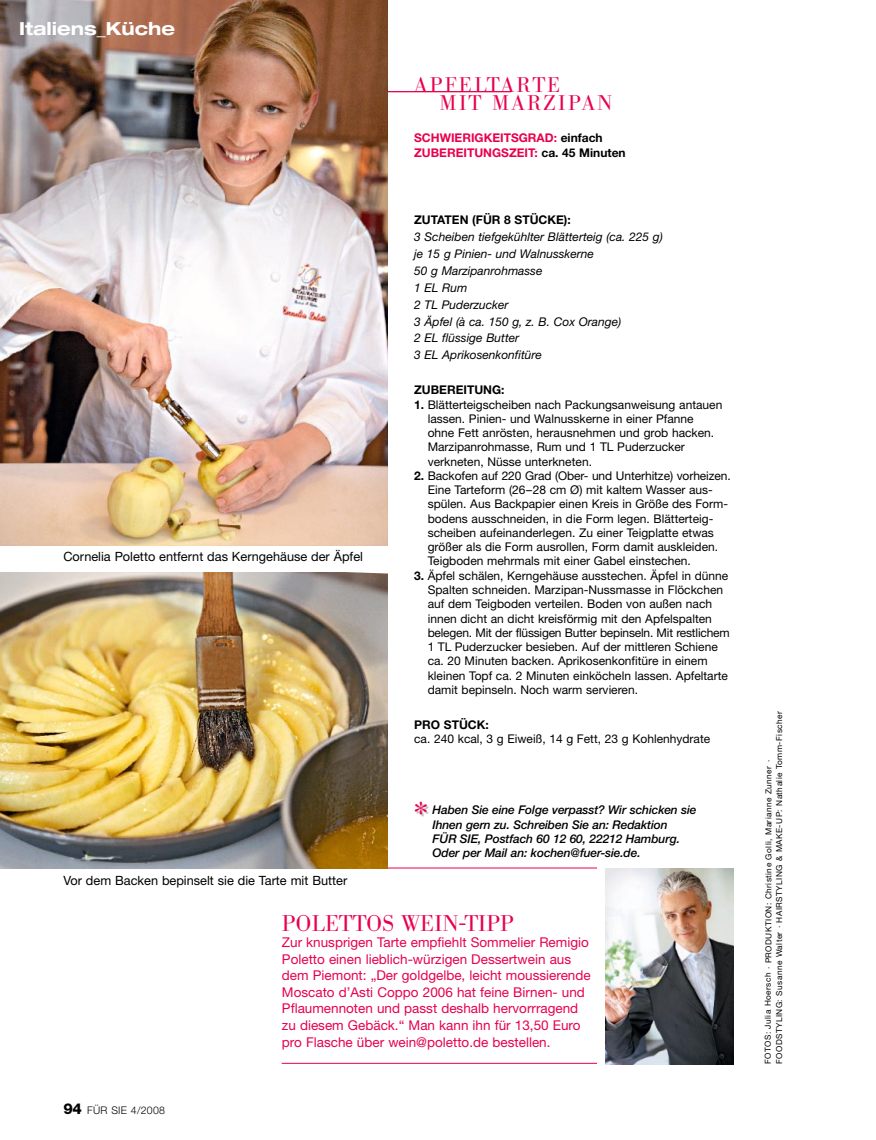
<style>
.page{position:relative;width:876px;height:1140px;background:#fff}
.page>*{position:absolute;margin:0;border:0;box-sizing:border-box;transform-origin:0 0}
.t1{font:300 31.05px "B Bodoni";color:#e8004c}
.t2{font:300 22.5px "B Bodoni";color:#e8004c}
.t3{font:300 21px/18px "B Bodoni";letter-spacing:.105em;color:#e8004c}
.t4{font:700 expanded 18px "Helvetica Neue LT";color:#fff}
.t5{font:13.5px/16.5px "Helvetica Neue LT";color:#e8004c}
.t6{font:12.75px "Helvetica Neue LT";color:#000}
.t7{font:12px/14.2px "Helvetica Neue LT";color:#000}
.t8{font:italic 12px/17px "Helvetica Neue LT";color:#000}
.t9{font:italic 500 12px/14.2px "Helvetica Neue LT";letter-spacing:-.01em;color:#000}
.t10{font:700 12px/14.2px "Helvetica Neue LT";color:#e8004c}
.t11{font:700 12px "Helvetica Neue LT";color:#000}
.t12{font:300 10.5px "Helvetica Neue LT";letter-spacing:.03em;color:#000}
.t13{font:8.25px/10.5px "Helvetica Neue LT";letter-spacing:.055em;color:#000}
.s1{color:#000}
.s2{font-weight:700}
.s3{font-weight:800;font-size:15px}
</style>
<div class="page">
<img style="left:0;top:0;width:734px;height:1065px">
<h3 class="t4" style="left:19px;top:17px;width:157px">Italiens_Küche</h3>
<p class="t6" style="left:63px;top:548px;width:301px">Cornelia Poletto entfernt das Kerngehäuse der Äpfel</p>
<p class="t6" style="left:63px;top:872px;width:285px">Vor dem Backen bepinselt sie die Tarte mit Butter</p>
<h3 class="t3" style="left:440px;top:77px;width:174px;text-indent:-25px">APFELTARTE<br>MIT MARZIPAN</h3>
<p class="t10" style="left:414px;top:131px;width:213px">SCHWIERIGKEITSGRAD: <span class="s1">einfach<br></span>ZUBEREITUNGSZEIT: <span class="s1">ca. 45 Minuten</span></p>
<p class="t11" style="left:414px;top:212px;width:158px">ZUTATEN (FÜR 8 STÜCKE):</p>
<p class="t8" style="left:414px;top:228px;width:250px">3 Scheiben tiefgekühlter Blätterteig (ca. 225 g) je 15 g Pinien- und Walnusskerne<br>50 g Marzipanrohmasse<br>1 EL Rum<br>2 TL Puderzucker<br>3 Äpfel (à ca. 150 g, z. B. Cox Orange)<br>2 EL flüssige Butter<br>3 EL Aprikosenkonfitüre</p>
<p class="t11" style="left:414px;top:383px;width:92px">ZUBEREITUNG:</p>
<p class="t7" style="left:428px;top:397px;width:296px;text-indent:-14px"><span class="s2">1.</span> Blätterteigscheiben nach Packungsanweisung antauen lassen. Pinien- und Walnusskerne in einer Pfanne ohne Fett anrösten, herausnehmen und grob hacken.<br>Marzipanrohmasse, Rum und 1 TL Puderzucker verkneten, Nüsse unterkneten.</p>
<p class="t7" style="left:428px;top:468px;width:305px;text-indent:-14px"><span class="s2">2.</span> Backofen auf 220 Grad (Ober- und Unterhitze) vorheizen.<br>Eine Tarteform (26–28 cm Ø) mit kaltem Wasser aus&shy;spülen. Aus Backpapier einen Kreis in Größe des Form&shy;bodens ausschneiden, in die Form legen. Blätterteig&shy;scheiben aufeinanderlegen. Zu einer Teigplatte etwas größer als die Form ausrollen, Form damit auskleiden.<br>Teigboden mehrmals mit einer Gabel einstechen.</p>
<p class="t7" style="left:428px;top:568px;width:303px;text-indent:-14px"><span class="s2">3.</span> Äpfel schälen, Kerngehäuse ausstechen. Äpfel in dünne Spalten schneiden. Marzipan-Nussmasse in Flöckchen auf dem Teigboden verteilen. Boden von außen nach innen dicht an dicht kreisförmig mit den Apfelspalten belegen. Mit der flüssigen Butter bepinseln. Mit restlichem 1 TL Puderzucker besieben. Auf der mittleren Schiene ca. 20 Minuten backen. Aprikosenkonfitüre in einem kleinen Topf ca. 2 Minuten einköcheln lassen. Apfeltarte damit bepinseln. Noch warm servieren.</p>
<p class="t11" style="left:414px;top:717px;width:76px">PRO STÜCK:</p>
<p class="t7" style="left:414px;top:731px;width:298px">ca. 240 kcal, 3 g Eiweiß, 14 g Fett, 23 g Kohlenhydrate</p>
<h1 class="t1" style="left:414px;top:796px;width:15px">*</h1>
<p class="t9" style="left:433px;top:802px;width:265px">Haben Sie eine Folge verpasst? Wir schicken sie Ihnen gern zu. Schreiben Sie an: Redaktion<br>FÜR SIE, Postfach 60 12 60, 22212 Hamburg.<br>Oder per Mail an: kochen@fuer-sie.de.</p>
<p class="t12" style="left:63px;top:1103px;width:103px"><span class="s3">94</span> FÜR SIE 4/2008</p>
<h2 class="t2" style="left:282px;top:910px;width:233px">POLETTOS WEIN-TIPP</h2>
<p class="t5" style="left:282px;top:934px;width:310px">Zur knusprigen Tarte empfiehlt Sommelier Remigio Poletto einen lieblich-würzigen Dessertwein aus dem Piemont: „Der goldgelbe, leicht moussierende Moscato d’Asti Coppo 2006 hat feine Birnen- und Pflaumennoten und passt deshalb hervorrragend zu diesem Gebäck.“ Man kann ihn für 13,50 Euro pro Flasche über wein@poletto.de bestellen.</p>
<p class="t13" style="left:763px;top:1064px;width:354px;rotate:-90deg">FOTOS: Julia Hoersch · PRODUKTION: Christine Golli, Marianne Zunner ·<br>FOODSTYLING: Susanne Walter · HAIRSTYLING &amp; MAKE-UP: Nathalie Tomm-Fischer</p>
</div>
